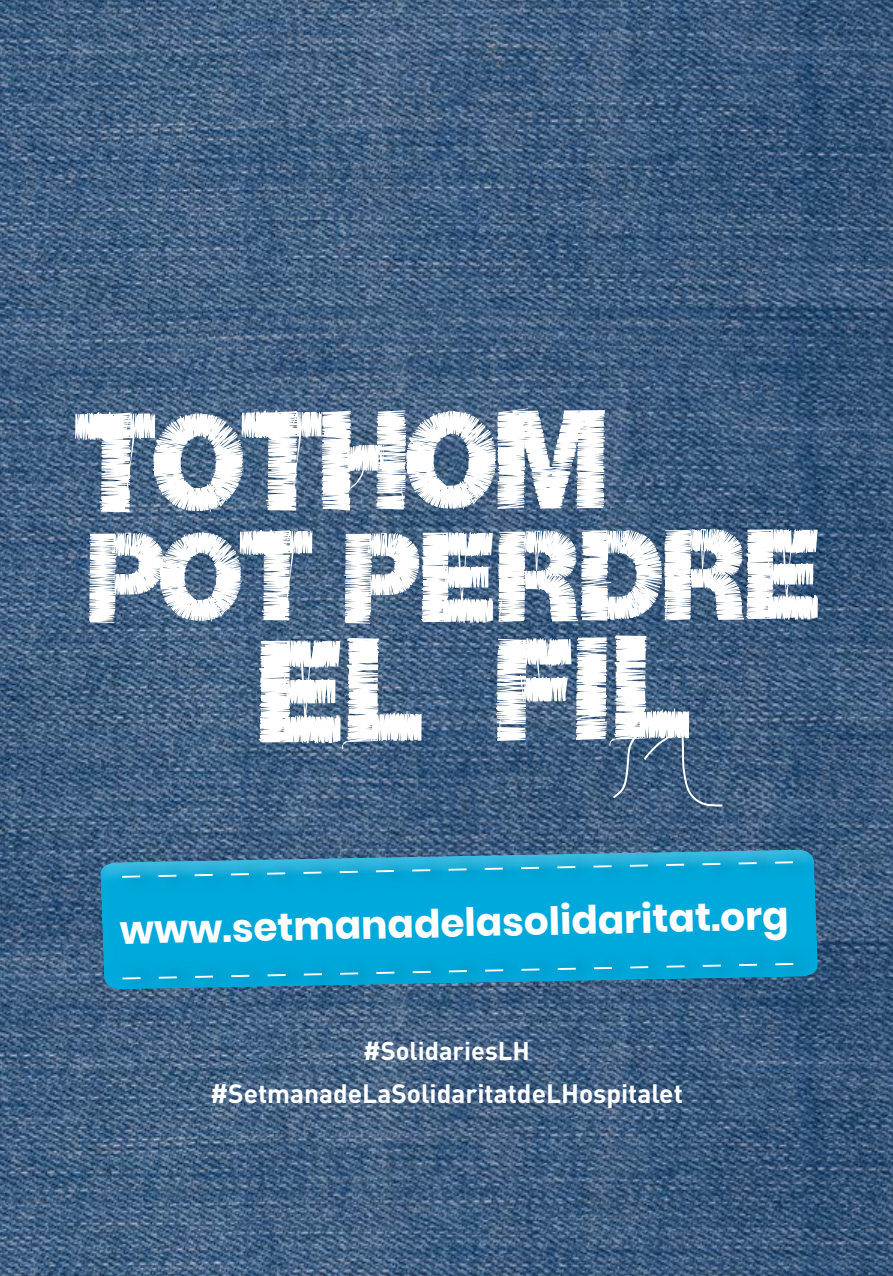
<style>
.page{position:relative;width:893px;height:1276px;background:#fff}
.page>*{position:absolute;margin:0;border:0;box-sizing:border-box;transform-origin:0 0}
.t1{font:700 39px "Poppins";color:#fff}
.t2{font:700 26.1px "DIN";color:#fff}
.t3{font:700 25.5px "DIN";color:#fff}
</style>
<div class="page">
<img style="left:0;top:0;width:893px;height:1276px">
<svg style="left:74px;top:407px;width:531px;height:106px"></svg>
<svg style="left:88px;top:529px;width:224px;height:94px"></svg>
<svg style="left:343px;top:528px;width:475px;height:96px"></svg>
<svg style="left:259px;top:635px;width:431px;height:115px"></svg>
<svg style="left:611px;top:728px;width:113px;height:80px;background:#546f8e"></svg>
<svg style="left:82px;top:826px;width:750px;height:150px;background:#168eba"></svg>
<div style="left:115px;top:843px;width:702px;height:52px;background:#000;opacity:.75"></div>
<svg style="left:97px;top:831px;width:698px;height:81px;background:#1e92bd"></svg>
<div style="left:116px;top:944px;width:702px;height:53px;background:#000;opacity:.75"></div>
<svg style="left:97px;top:933px;width:698px;height:81px;background:#1c8cb7"></svg>
<h1 class="t1" style="left:119px;top:906px;width:670px;rotate:-1deg">www.setmanadelasolidaritat.org</h1>
<p class="t3" style="left:363px;top:1033px;width:168px">#SolidariesLH</p>
<p class="t2" style="left:210px;top:1076px;width:474px">#SetmanadeLaSolidaritatdeLHospitalet</p>
</div>
